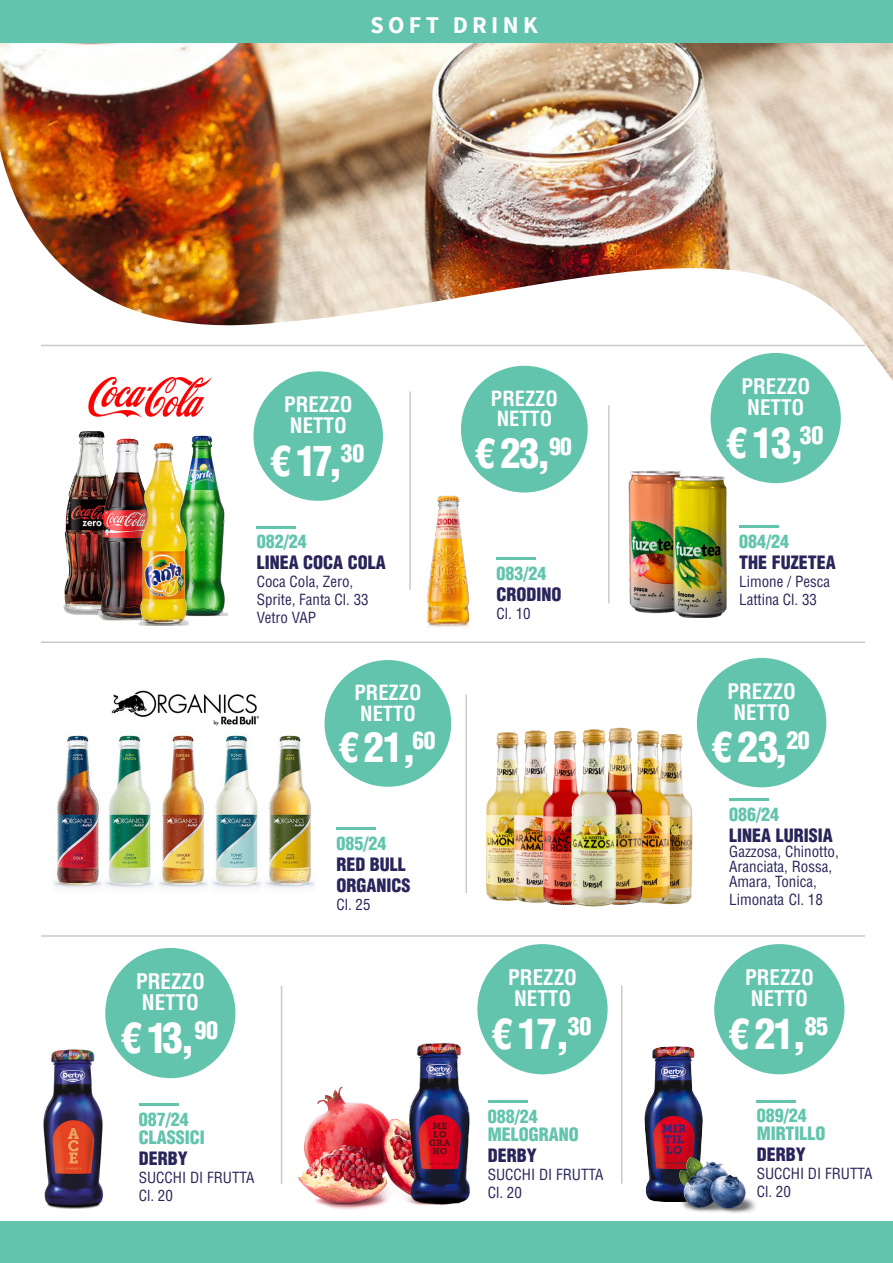
<style>
.page{position:relative;width:893px;height:1263px;background:#fff}
.page>*{position:absolute;margin:0;border:0;box-sizing:border-box;transform-origin:0 0}
.t1{font:900 condensed 41.25px "Helvetica LT Std";letter-spacing:-.04em;color:#fff}
.t2{font:900 condensed 40.95px "Helvetica LT Std";color:#fff}
.t3{font:900 condensed 40.05px "Helvetica LT Std";color:#fff}
.t4{font:700 24px "Source Sans Pro";letter-spacing:.18em;color:#fff}
.t5{font:700 condensed 21px/21px "Helvetica LT Std";color:#fff}
.t6{font:700 condensed 20.85px/20.9px "Helvetica LT Std";color:#fff}
.t7{font:700 condensed 20.4px/20.4px "Helvetica LT Std";color:#fff}
.t8{font:900 condensed 18px "Helvetica LT Std";color:#62c4ac}
.t9{font:900 condensed 18px "Helvetica LT Std";color:#29255a}
.t10{font:condensed 15px/18px "Helvetica LT Std";color:#29255a}
</style>
<div class="page">
<div style="left:0;top:0;width:893px;height:45px;background:#62c4ac"></div>
<div style="left:0;top:1222px;width:893px;height:41px;background:#62c4ac"></div>
<hr style="left:41px;top:641px;width:824px;height:2px;background:#cdcac5">
<hr style="left:41px;top:935px;width:824px;height:2px;background:#cdcac5">
<hr style="left:409px;top:391px;width:2px;height:199px;background:#cdcac5">
<hr style="left:621px;top:985px;width:1px;height:198px;background:#cdcac5">
<hr style="left:281px;top:986px;width:1px;height:198px;background:#cdcac5">
<hr style="left:465px;top:694px;width:2px;height:199px;background:#cdcac5">
<hr style="left:608px;top:405px;width:2px;height:198px;background:#cdcac5">
<hr style="left:139px;top:1104px;width:39px;height:2px;background:#62c4ac">
<img style="left:43px;top:1049px;width:61px;height:159px">
<div style="left:105px;top:948px;width:130px;height:130px;background:#62c4ac;border-radius:50%"></div>
<hr style="left:757px;top:1100px;width:39px;height:2px;background:#62c4ac">
<hr style="left:488px;top:1100px;width:39px;height:2px;background:#62c4ac">
<img style="left:644px;top:1046px;width:59px;height:156px">
<div style="left:714px;top:944px;width:130px;height:130px;background:#62c4ac;border-radius:50%"></div>
<div style="left:477px;top:944px;width:131px;height:130px;background:#62c4ac;border-radius:50%"></div>
<img style="left:289px;top:1086px;width:182px;height:136px">
<img style="left:676px;top:1154px;width:80px;height:59px">
<img style="left:405px;top:1043px;width:66px;height:164px">
<hr style="left:497px;top:557px;width:39px;height:3px;background:#62c4ac">
<div style="left:461px;top:366px;width:127px;height:126px;background:#62c4ac;border-radius:50%"></div>
<img style="left:428px;top:495px;width:41px;height:133px">
<div style="left:253px;top:371px;width:130px;height:130px;background:#62c4ac;border-radius:50%"></div>
<img style="left:88px;top:381px;width:122px;height:37px">
<img style="left:63px;top:431px;width:165px;height:195px">
<hr style="left:257px;top:526px;width:39px;height:2px;background:#62c4ac">
<div style="left:324px;top:660px;width:127px;height:127px;background:#62c4ac;border-radius:50%"></div>
<hr style="left:336px;top:828px;width:40px;height:2px;background:#62c4ac">
<img style="left:53px;top:690px;width:262px;height:198px">
<div style="left:711px;top:353px;width:130px;height:130px;background:#62c4ac;border-radius:50%"></div>
<hr style="left:739px;top:526px;width:40px;height:2px;background:#62c4ac">
<img style="left:628px;top:470px;width:99px;height:147px">
<div style="left:697px;top:658px;width:129px;height:129px;background:#62c4ac;border-radius:50%"></div>
<hr style="left:729px;top:798px;width:40px;height:3px;background:#62c4ac">
<img style="left:486px;top:723px;width:212px;height:184px">
<img style="left:0;top:43px;width:893px;height:338px">
<p class="t4" style="left:370px;top:10px;width:169px">SOFT DRINK</p>
<p class="t6" style="left:284px;top:394px;width:70px">PREZZO<br>NETTO</p>
<p class="t2" style="left:270px;top:435px;width:95px">€ 17,<sup>30</sup></p>
<p class="t8" style="left:257px;top:530px;width:52px">082/24</p>
<p class="t9" style="left:257px;top:551px;width:131px">LINEA COCA COLA</p>
<p class="t10" style="left:257px;top:573px;width:98px">Coca Cola, Zero,</p>
<p class="t10" style="left:257px;top:591px;width:114px">Sprite, Fanta Cl. 33<br>Vetro VAP</p>
<p class="t7" style="left:355px;top:682px;width:69px">PREZZO<br>NETTO</p>
<p class="t3" style="left:339px;top:722px;width:98px">€ 21,<sup>60</sup></p>
<p class="t5" style="left:136px;top:971px;width:70px">PREZZO<br>NETTO</p>
<p class="t1" style="left:121px;top:1011px;width:98px">€ 13,<sup>90</sup></p>
<p class="t8" style="left:139px;top:1108px;width:52px">087/24</p>
<p class="t8" style="left:139px;top:1126px;width:68px">CLASSICI</p>
<p class="t9" style="left:139px;top:1147px;width:51px">DERBY</p>
<p class="t10" style="left:139px;top:1168px;width:117px">SUCCHI DI FRUTTA</p>
<p class="t10" style="left:139px;top:1186px;width:36px">Cl. 20</p>
<p class="t8" style="left:336px;top:832px;width:52px">085/24</p>
<p class="t9" style="left:336px;top:853px;width:71px">RED BULL</p>
<p class="t9" style="left:336px;top:874px;width:76px">ORGANICS</p>
<p class="t10" style="left:336px;top:895px;width:36px">Cl. 25</p>
<p class="t7" style="left:491px;top:388px;width:69px">PREZZO<br>NETTO</p>
<p class="t3" style="left:475px;top:428px;width:98px">€ 23,<sup>90</sup></p>
<p class="t8" style="left:497px;top:562px;width:52px">083/24</p>
<p class="t9" style="left:497px;top:583px;width:67px">CRODINO</p>
<p class="t10" style="left:497px;top:604px;width:36px">Cl. 10</p>
<p class="t5" style="left:508px;top:967px;width:70px">PREZZO<br>NETTO</p>
<p class="t1" style="left:492px;top:1008px;width:101px">€ 17,<sup>30</sup></p>
<p class="t8" style="left:488px;top:1104px;width:52px">088/24</p>
<p class="t8" style="left:488px;top:1122px;width:93px">MELOGRANO</p>
<p class="t9" style="left:488px;top:1143px;width:51px">DERBY</p>
<p class="t10" style="left:488px;top:1165px;width:117px">SUCCHI DI FRUTTA</p>
<p class="t10" style="left:488px;top:1183px;width:36px">Cl. 20</p>
<p class="t5" style="left:741px;top:376px;width:70px">PREZZO<br>NETTO</p>
<p class="t1" style="left:726px;top:417px;width:98px">€ 13,<sup>30</sup></p>
<p class="t8" style="left:739px;top:530px;width:52px">084/24</p>
<p class="t9" style="left:739px;top:551px;width:98px">THE FUZETEA</p>
<p class="t10" style="left:739px;top:572px;width:92px">Limone / Pesca<br>Lattina Cl. 33</p>
<p class="t6" style="left:727px;top:681px;width:70px">PREZZO<br>NETTO</p>
<p class="t2" style="left:712px;top:721px;width:100px">€ 23,<sup>20</sup></p>
<p class="t8" style="left:729px;top:803px;width:52px">086/24</p>
<p class="t9" style="left:729px;top:824px;width:105px">LINEA LURISIA</p>
<p class="t10" style="left:729px;top:842px;width:111px">Gazzosa, Chinotto,</p>
<p class="t10" style="left:729px;top:857px;width:104px">Aranciata, Rossa,</p>
<p class="t10" style="left:729px;top:872px;width:89px">Amara, Tonica,</p>
<p class="t10" style="left:729px;top:890px;width:95px">Limonata Cl. 18</p>
<p class="t5" style="left:745px;top:967px;width:70px">PREZZO<br>NETTO</p>
<p class="t1" style="left:729px;top:1008px;width:101px">€ 21,<sup>85</sup></p>
<p class="t8" style="left:757px;top:1104px;width:52px">089/24</p>
<p class="t8" style="left:757px;top:1122px;width:70px">MIRTILLO</p>
<p class="t9" style="left:757px;top:1143px;width:51px">DERBY</p>
<p class="t10" style="left:757px;top:1165px;width:117px">SUCCHI DI FRUTTA</p>
<p class="t10" style="left:757px;top:1183px;width:36px">Cl. 20</p>
</div>
